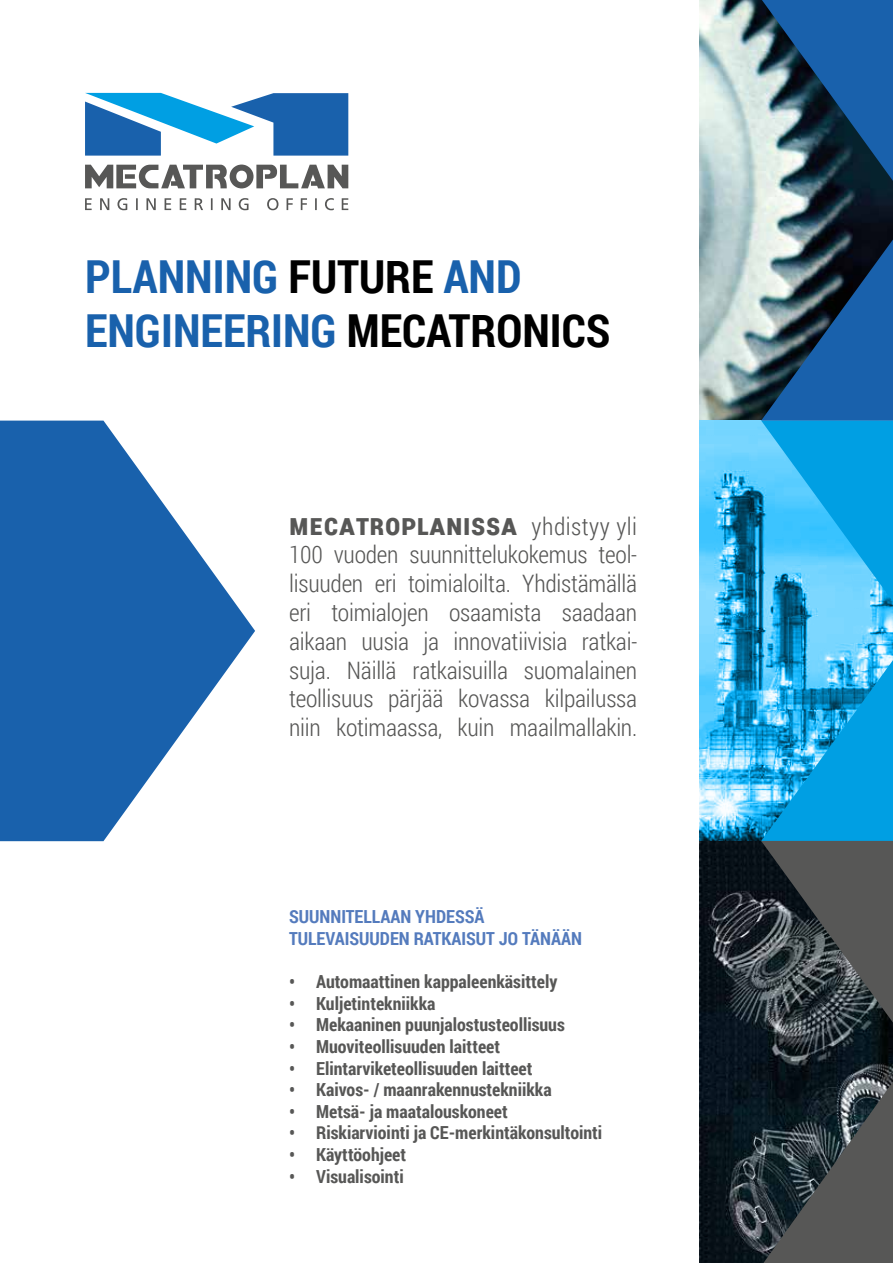
<style>
.page{position:relative;width:893px;height:1263px;background:#fff}
.page>*{position:absolute;margin:0;border:0;box-sizing:border-box;transform-origin:0 0}
.t1{font:700 45.45px/54.6px "Roboto Condensed";color:#1961ac}
.t2{font:700 30px "Roboto Condensed";letter-spacing:.02em;color:#575756}
.t3{font:300 24px/28.8px "Roboto Condensed";letter-spacing:-.01em;color:#575756;text-align:justify}
.t4{font:700 18px "Roboto Condensed";color:#575756}
.t5{font:700 18px/21.6px "Roboto Condensed";color:#547bbd}
.s1{color:#000}
.s2{font-weight:300;font-size:24px}
</style>
<div class="page">
<img style="left:699px;top:0;width:62px;height:1263px">
<svg style="left:699px;top:421px;width:62px;height:420px;background:#4db3df"></svg>
<svg style="left:761px;top:421px;width:132px;height:420px;background:#29ade6"></svg>
<svg style="left:761px;top:0;width:132px;height:421px;background:#355d81"></svg>
<svg style="left:761px;top:841px;width:132px;height:422px;background:#3f4548"></svg>
<svg style="left:0;top:421px;width:255px;height:420px;fill:#1961ac"></svg>
<svg style="left:85px;top:93px;width:263px;height:63px"></svg>
<svg style="left:85px;top:165px;width:263px;height:23px"></svg>
<svg style="left:85px;top:198px;width:263px;height:12px"></svg>
<h1 class="t1" style="left:85px;top:247px;width:527px">PLANNING <span class="s1">FUTURE</span> AND<br>ENGINEERING <span class="s1">MECATRONICS</span></h1>
<h2 class="t2" style="left:289px;top:503px;width:350px">Mecatroplanissa <span class="s2">yhdistyy yli</span></h2>
<p class="t3" style="left:289px;top:540px;width:350px">100 vuoden suunnittelukokemus teol&shy;lisuuden eri toimialoilta. Yhdistämällä eri toimialojen osaamista saadaan aikaan uusia ja innovatiivisia ratkai&shy;suja. Näillä ratkaisuilla suomalainen teollisuus pärjää kovassa kilpailussa niin kotimaassa, kuin maailmallakin.</p>
<p class="t5" style="left:289px;top:905px;width:294px">SUUNNITELLAAN YHDESSÄ<br>TULEVAISUUDEN RATKAISUT JO TÄNÄÄN</p>
<p class="t4" style="left:289px;top:969px;width:270px">• Automaattinen kappaleenkäsittely</p>
<p class="t4" style="left:289px;top:991px;width:148px">• Kuljetintekniikka</p>
<p class="t4" style="left:289px;top:1012px;width:277px">• Mekaaninen puunjalostusteollisuus</p>
<p class="t4" style="left:289px;top:1034px;width:213px">• Muoviteollisuuden laitteet</p>
<p class="t4" style="left:289px;top:1055px;width:245px">• Elintarviketeollisuuden laitteet</p>
<p class="t4" style="left:289px;top:1077px;width:264px">• Kaivos- / maanrakennustekniikka</p>
<p class="t4" style="left:289px;top:1099px;width:220px">• Metsä- ja maatalouskoneet</p>
<p class="t4" style="left:289px;top:1120px;width:315px">• Riskiarviointi ja CE-merkintäkonsultointi</p>
<p class="t4" style="left:289px;top:1142px;width:119px">• Käyttöohjeet</p>
<p class="t4" style="left:289px;top:1163px;width:116px">• Visualisointi</p>
</div>
